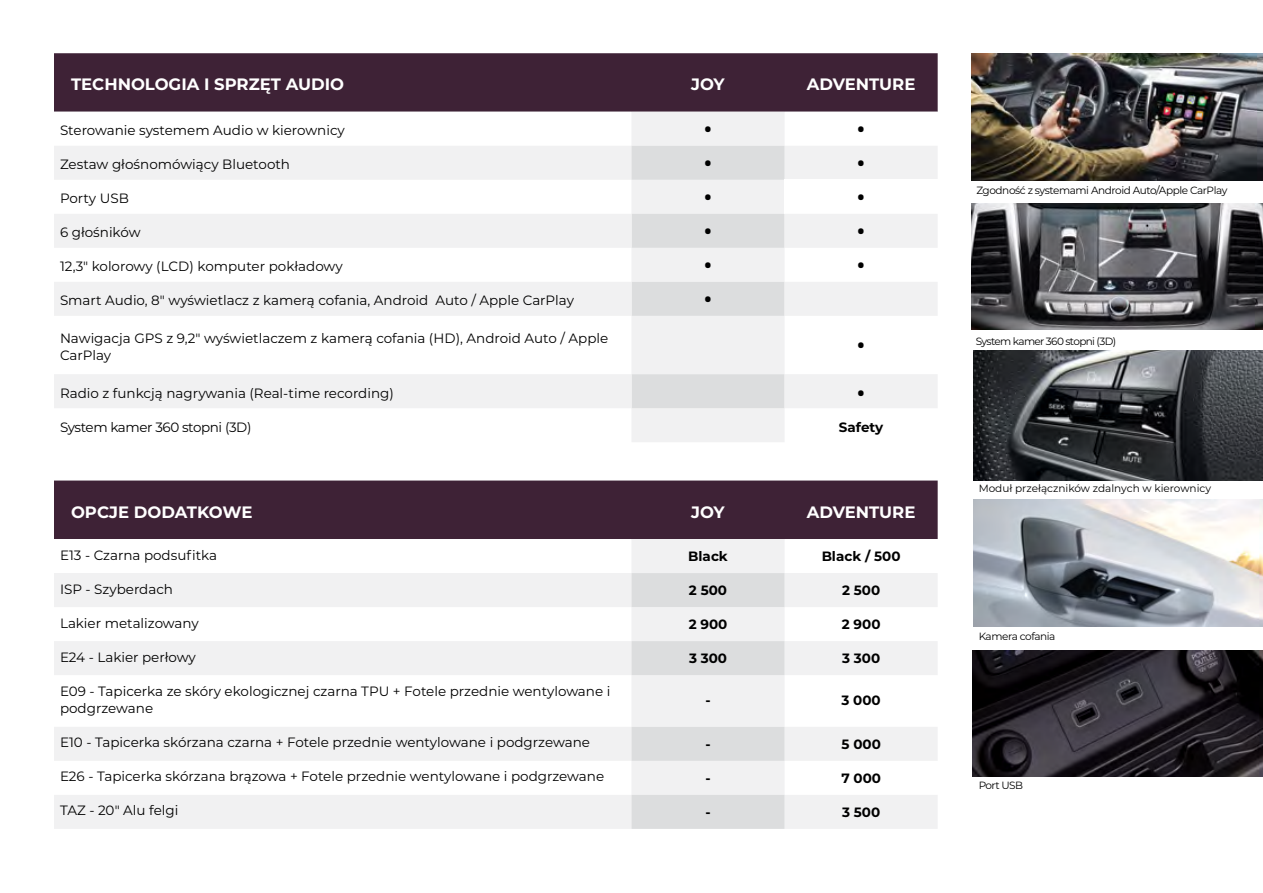
<style>
.page{position:relative;width:1263px;height:893px;background:#fff}
.page>*{position:absolute;margin:0;border:0;box-sizing:border-box;transform-origin:0 0}
.t1{font:27px "Roboto";color:#000}
.t2{font:700 16.5px "Montserrat";color:#fff}
.t3{font:13.5px/16.2px "Montserrat";color:#000}
.t4{font:700 13.5px "Montserrat";color:#000}
.t5{font:13.5px "Montserrat";letter-spacing:-.03em;color:#000}
.t6{font:10.5px "Montserrat";letter-spacing:-.04em;color:#000}
.t7{font:10.5px "Montserrat";color:#000}
.t8{font:10.5px "Montserrat";letter-spacing:-.06em;color:#000}
</style>
<div class="page">
<div style="left:54px;top:53px;width:884px;height:59px;background:#3e2236"></div>
<svg style="left:54px;top:112px;width:883px;height:330px"></svg>
<svg style="left:631px;top:146px;width:153px;height:68px"></svg>
<div style="left:784px;top:180px;width:154px;height:34px;background:#fff"></div>
<svg style="left:54px;top:214px;width:883px;height:194px;fill:#f1f1f2"></svg>
<div style="left:54px;top:481px;width:884px;height:58px;background:#3e2236"></div>
<svg style="left:54px;top:573px;width:883px;height:256px;fill:#f1f1f2"></svg>
<svg style="left:631px;top:539px;width:153px;height:290px"></svg>
<img style="left:973px;top:351px;width:290px;height:130px">
<img style="left:972px;top:203px;width:291px;height:127px">
<img style="left:972px;top:53px;width:291px;height:128px">
<img style="left:973px;top:650px;width:290px;height:126px">
<img style="left:973px;top:499px;width:290px;height:128px">
<p class="t2" style="left:71px;top:73px;width:275px">TECHNOLOGIA I SPRZĘT AUDIO</p>
<p class="t2" style="left:691px;top:73px;width:35px">JOY</p>
<p class="t2" style="left:807px;top:73px;width:110px">ADVENTURE</p>
<p class="t3" style="left:60px;top:122px;width:286px">Sterowanie systemem Audio w kierownicy</p>
<h1 class="t1" style="left:703px;top:110px;width:11px">•</h1>
<h1 class="t1" style="left:856px;top:110px;width:11px">•</h1>
<p class="t3" style="left:60px;top:156px;width:232px">Zestaw głośnomówiący Bluetooth</p>
<h1 class="t1" style="left:703px;top:144px;width:11px">•</h1>
<h1 class="t1" style="left:856px;top:144px;width:11px">•</h1>
<p class="t3" style="left:60px;top:190px;width:70px">Porty USB</p>
<h1 class="t1" style="left:703px;top:178px;width:11px">•</h1>
<h1 class="t1" style="left:856px;top:178px;width:11px">•</h1>
<p class="t3" style="left:60px;top:224px;width:82px">6 głośników</p>
<h1 class="t1" style="left:703px;top:212px;width:11px">•</h1>
<h1 class="t1" style="left:856px;top:212px;width:11px">•</h1>
<p class="t3" style="left:60px;top:258px;width:284px">12,3" kolorowy (LCD) komputer pokładowy</p>
<h1 class="t1" style="left:703px;top:246px;width:11px">•</h1>
<h1 class="t1" style="left:856px;top:246px;width:11px">•</h1>
<p class="t3" style="left:60px;top:292px;width:515px">Smart Audio, 8" wyświetlacz z kamerą cofania, Android Auto / Apple CarPlay</p>
<h1 class="t1" style="left:703px;top:280px;width:11px">•</h1>
<p class="t3" style="left:60px;top:330px;width:550px">Nawigacja GPS z 9,2″ wyświetlaczem z kamerą cofania (HD), Android Auto / Apple<br>CarPlay</p>
<h1 class="t1" style="left:856px;top:327px;width:11px">•</h1>
<p class="t3" style="left:60px;top:384px;width:335px">Radio z funkcją nagrywania (Real-time recording)</p>
<h1 class="t1" style="left:856px;top:375px;width:11px">•</h1>
<p class="t5" style="left:60px;top:418px;width:193px">System kamer 360 stopni (3D)</p>
<p class="t4" style="left:839px;top:417px;width:46px">Safety</p>
<p class="t2" style="left:71px;top:500px;width:183px">OPCJE DODATKOWE</p>
<p class="t2" style="left:691px;top:500px;width:35px">JOY</p>
<p class="t2" style="left:807px;top:500px;width:110px">ADVENTURE</p>
<p class="t3" style="left:60px;top:546px;width:159px">E13 - Czarna podsufitka</p>
<p class="t4" style="left:688px;top:546px;width:41px">Black</p>
<p class="t4" style="left:822px;top:546px;width:80px">Black / 500</p>
<p class="t3" style="left:60px;top:580px;width:115px">ISP - Szyberdach</p>
<p class="t4" style="left:689px;top:580px;width:40px">2 500</p>
<p class="t4" style="left:842px;top:580px;width:40px">2 500</p>
<p class="t3" style="left:60px;top:614px;width:140px">Lakier metalizowany</p>
<p class="t4" style="left:689px;top:614px;width:40px">2 900</p>
<p class="t4" style="left:842px;top:614px;width:40px">2 900</p>
<p class="t3" style="left:60px;top:648px;width:137px">E24 - Lakier perłowy</p>
<p class="t4" style="left:689px;top:648px;width:40px">3 300</p>
<p class="t4" style="left:842px;top:648px;width:40px">3 300</p>
<p class="t3" style="left:60px;top:683px;width:552px">E09 - Tapicerka ze skóry ekologicznej czarna TPU + Fotele przednie wentylowane i podgrzewane</p>
<p class="t4" style="left:705px;top:691px;width:7px">-</p>
<p class="t4" style="left:841px;top:691px;width:41px">3 000</p>
<p class="t3" style="left:60px;top:734px;width:531px">E10 - Tapicerka skórzana czarna + Fotele przednie wentylowane i podgrzewane</p>
<p class="t4" style="left:705px;top:734px;width:7px">-</p>
<p class="t4" style="left:841px;top:734px;width:41px">5 000</p>
<p class="t3" style="left:60px;top:768px;width:546px">E26 - Tapicerka skórzana brązowa + Fotele przednie wentylowane i podgrzewane</p>
<p class="t4" style="left:705px;top:768px;width:7px">-</p>
<p class="t4" style="left:841px;top:768px;width:41px">7 000</p>
<p class="t3" style="left:60px;top:802px;width:120px">TAZ - 20" Alu felgi</p>
<p class="t4" style="left:705px;top:802px;width:7px">-</p>
<p class="t4" style="left:842px;top:802px;width:40px">3 500</p>
<p class="t6" style="left:976px;top:183px;width:253px">Zgodność z systemami Android Auto/Apple CarPlay</p>
<p class="t8" style="left:976px;top:334px;width:142px">System kamer 360 stopni (3D)</p>
<p class="t7" style="left:979px;top:481px;width:234px">Moduł przełączników zdalnych w kierownicy</p>
<p class="t6" style="left:979px;top:629px;width:78px">Kamera cofania</p>
<p class="t6" style="left:979px;top:778px;width:46px">Port USB</p>
</div>
